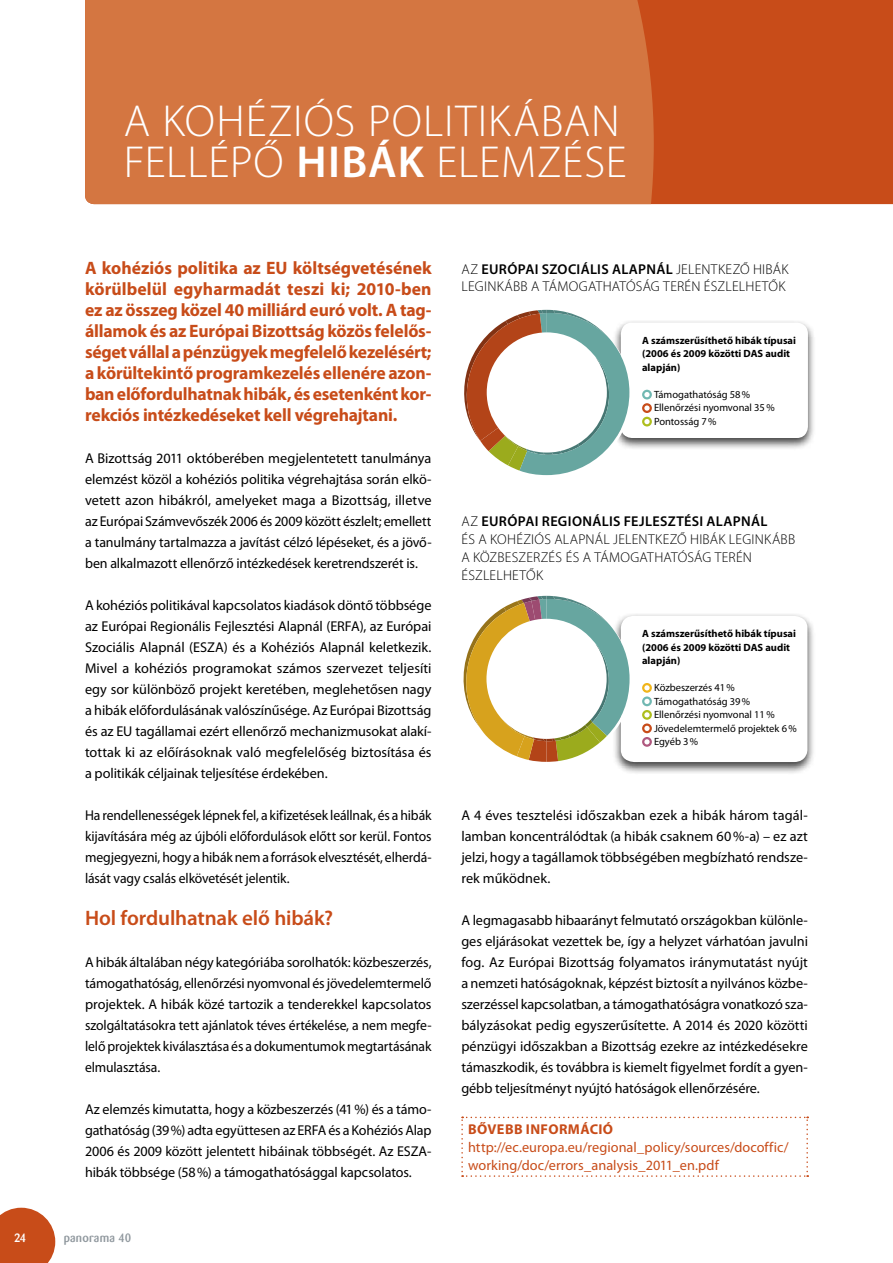
<style>
.page{position:relative;width:893px;height:1263px;background:#fff}
.page>*{position:absolute;margin:0;border:0;box-sizing:border-box;transform-origin:0 0}
.t1{font:300 45px/40.5px "Myriad Pro";letter-spacing:.02em;color:#fff}
.t2{font:600 21px "Myriad Pro";letter-spacing:-.01em;color:#c84c19}
.t3{font:700 18px/21px "Myriad Pro";letter-spacing:-.01em;color:#c84c19;text-align:justify}
.t4{font:14.25px/21px "Myriad Pro";letter-spacing:-.005em;color:#000;text-align:justify}
.t5{font:14.25px/21px "Myriad Pro";letter-spacing:-.005em;color:#000;text-align:justify;scale:.96 1}
.t6{font:300 14.25px "Myriad Pro";letter-spacing:.02em;color:#000}
.t7{font:14.25px/18px "Myriad Pro";letter-spacing:.005em;color:#c84c19}
.t8{font:600 14.25px "Myriad Pro";letter-spacing:.02em;color:#000}
.t9{font:700 14.25px "Myriad Pro";letter-spacing:.03em;color:#c84c19}
.t10{font:500 12px "Barmeno";letter-spacing:.02em;color:#90989e}
.t11{font:500 12px "Barmeno";color:#fff}
.t12{font:10.95px/21.5px "Myriad Pro";color:#1a1a18}
.t13{font:10.5px/13.5px "Myriad Pro";color:#000}
.t14{font:700 10.5px/13.5px "Myriad Pro";color:#000}
.s1{font-weight:600}
.s2{font-weight:300}
</style>
<div class="page">
<div style="left:654px;top:0;width:239px;height:204px;background:#c84c19"></div>
<div style="left:85px;top:0;width:569px;height:204px;background:#d47641"></div>
<svg style="left:0;top:1208px;width:55px;height:55px;background:#cd5f31"></svg>
<div style="left:613px;top:319px;width:203px;height:131px;background:#000;opacity:.75"></div>
<div style="left:621px;top:323px;width:187px;height:115px;background:#fff;border-radius:11px"></div>
<svg style="left:642px;top:390px;width:10px;height:36px"></svg>
<div style="left:613px;top:612px;width:203px;height:162px;background:#000;opacity:.75"></div>
<div style="left:621px;top:616px;width:186px;height:146px;background:#fff;border-radius:13px"></div>
<svg style="left:642px;top:683px;width:10px;height:64px"></svg>
<svg style="left:461px;top:1117px;width:347px;height:60px"></svg>
<svg style="left:464px;top:309px;width:167px;height:167px"></svg>
<svg style="left:463px;top:595px;width:169px;height:169px"></svg>
<h1 class="t1" style="left:124px;top:102px;width:504px">A kohéziós politikában fellépő <span class="s1">hibák</span> elemzése</h1>
<p class="t3" style="left:85px;top:257px;width:348px">A kohéziós politika az EU költségvetésének körülbelül egyharmadát teszi ki; 2010-ben ez az összeg közel 40 milliárd euró volt. A tag&shy;államok és az Európai Bizottság közös felelős&shy;séget vállal a pénzügyek megfelelő kezelésért; a körültekintő programkezelés ellenére azon&shy;ban előfordulhatnak hibák, és esetenként kor&shy;rekciós intézkedéseket kell végrehajtani.</p>
<p class="t4" style="left:85px;top:448px;width:348px">A Bizottság 2011 októberében megjelentetett tanulmánya elemzést közöl a kohéziós politika végrehajtása során elkö&shy;vetett azon hibákról, amelyeket maga a Bizottság, illetve az Európai Számvevőszék 2006 és 2009 között észlelt; emellett a tanulmány tartalmazza a javítást célzó lépéseket, és a jövő&shy;ben alkalmazott ellenőrző intézkedések keretrendszerét is.</p>
<p class="t4" style="left:85px;top:595px;width:348px">A kohéziós politikával kapcsolatos kiadások döntő többsége az Európai Regionális Fejlesztési Alapnál (ERFA), az Európai Szociális Alapnál (ESZA) és a Kohéziós Alapnál keletkezik.<br>Mivel a kohéziós programokat számos szervezet teljesíti egy sor különböző projekt keretében, meglehetősen nagy a hibák előfordulásának valószínűsége. Az Európai Bizottság és az EU tagállamai ezért ellenőrző mechanizmusokat alakí&shy;tottak ki az előírásoknak való megfelelőség biztosítása és a politikák céljainak teljesítése érdekében.</p>
<p class="t5" style="left:85px;top:805px;width:362px">Ha rendellenességek lépnek fel, a kifizetések leállnak, és a hibák kijavítására még az újbóli előfordulások előtt sor kerül. Fontos megjegyezni, hogy a hibák nem a források elvesztését, elherdá&shy;lását vagy csalás elkövetését jelentik.</p>
<h2 class="t2" style="left:85px;top:906px;width:250px">Hol fordulhatnak elő hibák?</h2>
<p class="t4" style="left:85px;top:952px;width:348px">A hibák általában négy kategóriába sorolhatók: közbeszerzés, támogathatóság, ellenőrzési nyomvonal és jövedelemtermelő projektek. A hibák közé tartozik a tenderekkel kapcsolatos szolgáltatásokra tett ajánlatok téves értékelése, a nem megfe&shy;lelő projektek kiválasztása és a dokumentumok megtartásának elmulasztása.</p>
<p class="t4" style="left:85px;top:1099px;width:348px">Az elemzés kimutatta, hogy a közbeszerzés (41%) és a támo&shy;gathatóság (39%) adta együttesen az ERFA és a Kohéziós Alap 2006 és 2009 között jelentett hibáinak többségét. Az ESZA&shy;hibák többsége (58%) a támogathatósággal kapcsolatos.</p>
<p class="t11" style="left:14px;top:1231px;width:14px">24</p>
<p class="t10" style="left:64px;top:1230px;width:69px">panorama 40</p>
<p class="t8" style="left:461px;top:261px;width:90px"><span class="s2">AZ</span> EURÓPAI SZO</p>
<p class="t8" style="left:568px;top:261px;width:16px">CIÁLIS</p>
<p class="t8" style="left:612px;top:261px;width:36px">ALAPNÁL</p>
<p class="t6" style="left:676px;top:261px;width:8px">JELE</p>
<p class="t6" style="left:701px;top:261px;width:19px">NTKEZŐ</p>
<p class="t6" style="left:753px;top:261px;width:8px">HIBÁK</p>
<p class="t6" style="left:461px;top:278px;width:7px">LEGI</p>
<p class="t6" style="left:487px;top:278px;width:18px">NKÁBB</p>
<p class="t6" style="left:531px;top:278px;width:47px">ATÁMOGATHATÓSÁG</p>
<p class="t6" style="left:663px;top:278px;width:8px">TERÉ</p>
<p class="t6" style="left:691px;top:278px;width:21px">N ÉSZLELHETŐK</p>
<p class="t14" style="left:642px;top:334px;width:155px">A számszerűsíthető hibák típusai (2006 és 2009 közötti DAS audit alapján)</p>
<p class="t13" style="left:654px;top:388px;width:122px">Támogathatóság 58%<br>Ellenőrzési nyomvonal 35%<br>Pontosság 7%</p>
<p class="t12" style="left:677px;top:333px;width:66px">Eligibility 58 %</p>
<p class="t8" style="left:461px;top:513px;width:115px"><span class="s2">AZ</span> EURÓPAI REGIONÁLIS</p>
<p class="t8" style="left:624px;top:513px;width:45px">FEJLESZTÉSI</p>
<p class="t8" style="left:707px;top:513px;width:36px">ALAPNÁL</p>
<p class="t6" style="left:461px;top:531px;width:8px">ÉSAKOHÉZIÓS</p>
<p class="t6" style="left:554px;top:531px;width:9px">ALAP</p>
<p class="t6" style="left:586px;top:531px;width:35px">NÁL JELE</p>
<p class="t6" style="left:639px;top:531px;width:19px">NTKEZŐ</p>
<p class="t6" style="left:690px;top:531px;width:8px">HIBÁK</p>
<p class="t6" style="left:729px;top:531px;width:7px">LEGI</p>
<p class="t6" style="left:755px;top:531px;width:18px">NKÁBB</p>
<p class="t6" style="left:461px;top:549px;width:9px">AKÖZBESZERZÉS</p>
<p class="t6" style="left:566px;top:549px;width:64px">ÉS ATÁMOGATHATÓSÁG</p>
<p class="t6" style="left:715px;top:549px;width:8px">TERÉ</p>
<p class="t6" style="left:743px;top:549px;width:11px">N</p>
<p class="t6" style="left:461px;top:567px;width:9px">ÉSZLELHETŐK</p>
<p class="t12" style="left:677px;top:619px;width:114px">Public procurement 41 %<br>Eligibility 39 %</p>
<p class="t14" style="left:642px;top:627px;width:155px">A számszerűsíthető hibák típusai (2006 és 2009 közötti DAS audit alapján)</p>
<p class="t13" style="left:654px;top:681px;width:144px">Közbeszerzés 41%<br>Támogathatóság 39%<br>Ellenőrzési nyomvonal 11%<br>Jövedelemtermelő projektek 6%<br>Egyéb 3%</p>
<p class="t12" style="left:677px;top:705px;width:83px">Miscellaneous 3 %</p>
<p class="t4" style="left:461px;top:805px;width:348px">A 4 éves tesztelési időszakban ezek a hibák három tagál&shy;lamban koncentrálódtak (a hibák csaknem 60%-a) – ez azt jelzi, hogy a tagállamok többségében megbízható rendsze&shy;rek működnek.</p>
<p class="t4" style="left:461px;top:910px;width:348px">A legmagasabb hibaarányt felmutató országokban különle&shy;ges eljárásokat vezettek be, így a helyzet várhatóan javulni fog. Az Európai Bizottság folyamatos iránymutatást nyújt a nemzeti hatóságoknak, képzést biztosít a nyilvános közbe&shy;szerzéssel kapcsolatban, a támogathatóságra vonatkozó sza&shy;bályzásokat pedig egyszerűsítette. A 2014 és 2020 közötti pénzügyi időszakban a Bizottság ezekre az intézkedésekre támaszkodik, és továbbra is kiemelt figyelmet fordít a gyen&shy;gébb teljesítményt nyújtó hatóságok ellenőrzésére.</p>
<p class="t9" style="left:468px;top:1121px;width:38px">Bővebb</p>
<p class="t9" style="left:526px;top:1121px;width:89px">információ</p>
<p class="t7" style="left:468px;top:1138px;width:322px">http://ec.europa.eu/regional_policy/sources/docoffic/ working/doc/errors_analysis_2011_en.pdf</p>
<p class="t12" style="left:677px;top:842px;width:66px">Eligibility 58 %</p>
</div>
